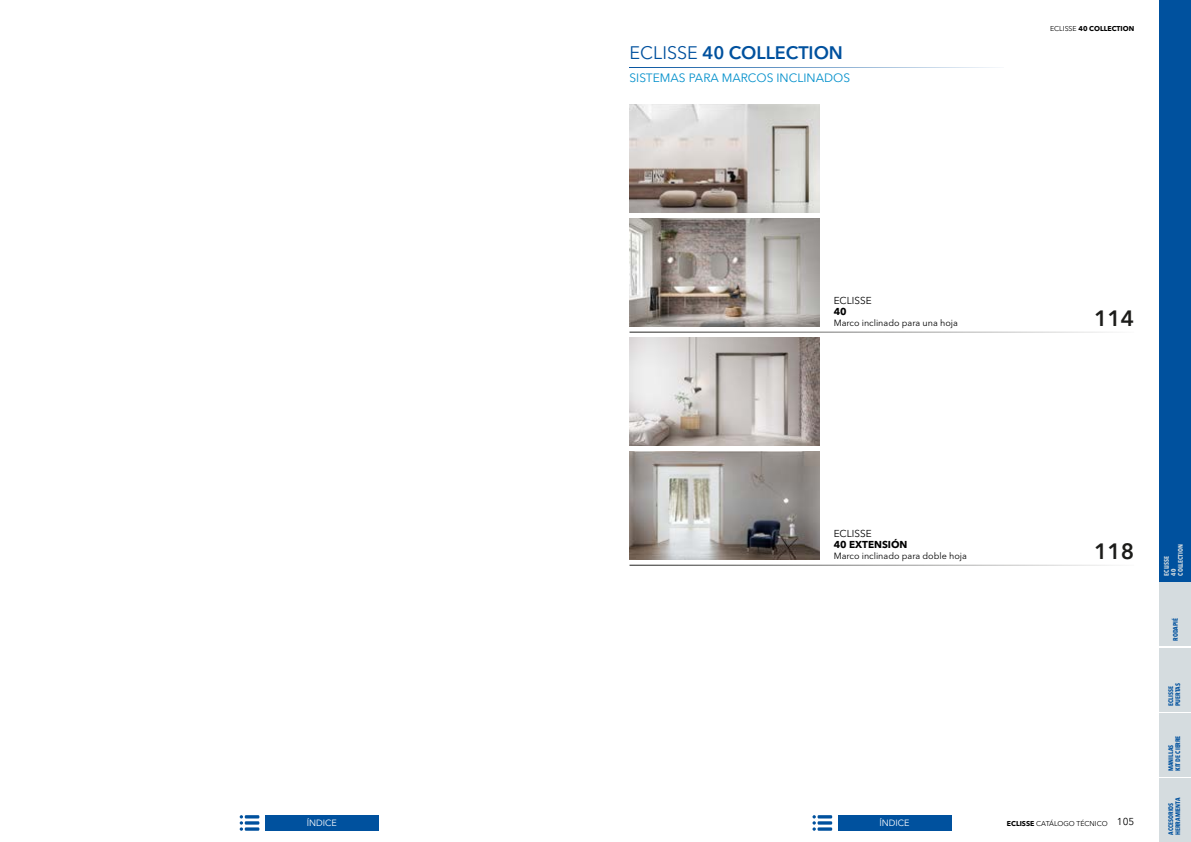
<style>
.page{position:relative;width:1191px;height:842px;background:#fff}
.page>*{position:absolute;margin:0;border:0;box-sizing:border-box;transform-origin:0 0}
.t1{font:600 22px "Avenir Next LT Pro";color:#1c1c1a}
.t2{font:600 18px "Avenir Next LT Pro";color:#00519e}
.t3{font:12px "Avenir Next LT Pro";color:#008fcb}
.t4{font:10px "Avenir Next LT Pro";color:#000}
.t5{font:700 10px "Avenir Next LT Pro";color:#000}
.t6{font:9px "Avenir Next LT Pro";color:#000}
.t7{font:9px "Avenir LT Std";color:#fff}
.t8{font:7px "Avenir Next LT Pro";color:#000}
.t9{font:700 7px "Avenir Next LT Pro";color:#000}
.t10{font:700 condensed 6.5px/7px "Avenir Next LT Pro";color:#00519e}
.t11{font:700 condensed 6.5px/7px "Avenir Next LT Pro";color:#d5dcdf}
.s1{font-weight:400}
.s2{font-weight:700}
</style>
<div class="page">
<img style="left:629px;top:105px;width:190px;height:108px">
<img style="left:629px;top:452px;width:190px;height:107px">
<img style="left:629px;top:219px;width:190px;height:107px">
<img style="left:629px;top:338px;width:190px;height:108px">
<hr style="left:629px;top:565px;width:505px;height:1px;background:#1c1c1a">
<hr style="left:629px;top:332px;width:505px;height:1px;background:#1c1c1a">
<hr style="left:629px;top:67px;width:374px;height:1px;background:#00519e">
<div style="left:1159px;top:583px;width:32px;height:63px;background:#d5dcdf"></div>
<div style="left:1159px;top:648px;width:32px;height:63px;background:#d5dcdf"></div>
<div style="left:1159px;top:0;width:32px;height:581px;background:#00519e"></div>
<div style="left:1159px;top:713px;width:32px;height:64px;background:#d5dcdf"></div>
<div style="left:1159px;top:778px;width:32px;height:64px;background:#d5dcdf"></div>
<hr style="left:245px;top:815px;width:14px;height:3px;background:#00519e">
<svg style="left:245px;top:821px;width:14px;height:4px"></svg>
<svg style="left:245px;top:827px;width:14px;height:4px"></svg>
<svg style="left:240px;top:815px;width:3px;height:16px"></svg>
<div style="left:265px;top:815px;width:113px;height:16px;background:#00519e"></div>
<hr style="left:817px;top:815px;width:15px;height:3px;background:#00519e">
<svg style="left:817px;top:821px;width:15px;height:4px"></svg>
<svg style="left:817px;top:827px;width:15px;height:4px"></svg>
<svg style="left:812px;top:815px;width:4px;height:16px"></svg>
<div style="left:838px;top:815px;width:113px;height:16px;background:#00519e"></div>
<h2 class="t2" style="left:629px;top:42px;width:215px"><span class="s1">ECLISSE</span> 40 COLLECTION</h2>
<h3 class="t3" style="left:629px;top:71px;width:222px">SISTEMAS PARA MARCOS INCLINADOS</h3>
<p class="t9" style="left:1050px;top:24px;width:86px"><span class="s1">ECLISSE</span> 40 COLLECTION</p>
<h3 class="t4" style="left:833px;top:295px;width:40px">ECLISSE</h3>
<h3 class="t5" style="left:833px;top:306px;width:14px">40</h3>
<h3 class="t6" style="left:833px;top:317px;width:126px">Marco inclinado para una hoja</h3>
<h1 class="t1" style="left:1094px;top:305px;width:42px">114</h1>
<h3 class="t4" style="left:833px;top:528px;width:40px">ECLISSE</h3>
<h3 class="t5" style="left:833px;top:539px;width:75px">40 EXTENSIÓN</h3>
<h3 class="t6" style="left:833px;top:551px;width:135px">Marco inclinado para doble hoja</h3>
<h1 class="t1" style="left:1094px;top:538px;width:42px">118</h1>
<h3 class="t7" style="left:307px;top:818px;width:32px">ÍNDICE</h3>
<h3 class="t7" style="left:879px;top:818px;width:32px">ÍNDICE</h3>
<p class="t8" style="left:1007px;top:819px;width:102px"><span class="s2">ECLISSE</span> CATÁLOGO TÉCNICO</p>
<h3 class="t4" style="left:1116px;top:816px;width:19px">105</h3>
<p class="t11" style="left:1162px;top:575px;width:33px;rotate:-90deg">ECLISSE<br>40<br>COLLECTION</p>
<p class="t10" style="left:1171px;top:641px;width:24px;rotate:-90deg">RODAPIÉ</p>
<p class="t10" style="left:1167px;top:706px;width:24px;rotate:-90deg">ECLISSE<br>PUERTAS</p>
<p class="t10" style="left:1167px;top:771px;width:37px;rotate:-90deg">MANILLAS<br>KIT DE CIERRE</p>
<p class="t10" style="left:1167px;top:835px;width:39px;rotate:-90deg">ACCESORIOS<br>HERRAMIENTA</p>
</div>
